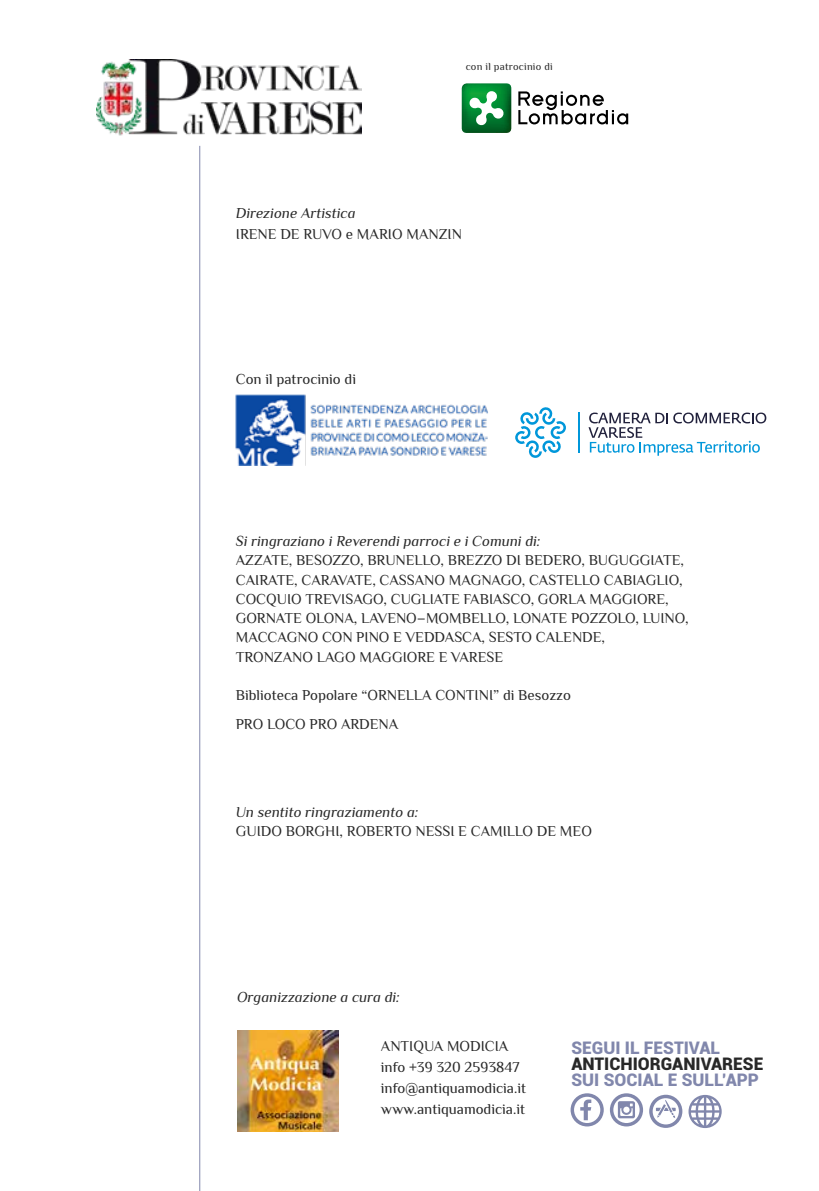
<style>
.page{position:relative;width:819px;height:1191px;background:#fff}
.page>*{position:absolute;margin:0;border:0;box-sizing:border-box;transform-origin:0 0}
.t1{font:900 17.32px "Roboto";color:#8187ac}
.t2{font:900 17.32px "Roboto";color:#282828}
.t3{font:14.88px/19.2px "Philosopher";color:#282828}
.t4{font:italic 14.88px "Philosopher";color:#282828}
.t5{font:10.5px "Philosopher";letter-spacing:.02em;color:#282828}
</style>
<div class="page">
<img style="left:236px;top:395px;width:252px;height:70px">
<svg style="left:461px;top:83px;width:50px;height:50px"></svg>
<svg style="left:518px;top:91px;width:110px;height:33px"></svg>
<img style="left:97px;top:60px;width:264px;height:76px">
<svg style="left:515px;top:407px;width:51px;height:51px"></svg>
<hr style="left:578px;top:412px;width:1px;height:41px;background:#0097da">
<svg style="left:588px;top:412px;width:178px;height:44px"></svg>
<svg style="left:610px;top:1093px;width:33px;height:33px"></svg>
<svg style="left:570px;top:1093px;width:33px;height:33px"></svg>
<svg style="left:649px;top:1094px;width:33px;height:34px"></svg>
<svg style="left:688px;top:1094px;width:33px;height:34px"></svg>
<img style="left:237px;top:1030px;width:101px;height:101px">
<hr style="left:199px;top:146px;width:1px;height:1045px;background:#8187ac">
<p class="t5" style="left:465px;top:60px;width:88px">con il patrocinio di</p>
<p class="t4" style="left:236px;top:203px;width:121px">Direzione Artistica</p>
<p class="t3" style="left:236px;top:224px;width:228px">IRENE DE RUVO e MARIO MANZIN</p>
<p class="t3" style="left:236px;top:369px;width:122px">Con il patrocinio di</p>
<p class="t4" style="left:236px;top:531px;width:306px">Si ringraziano i Reverendi parroci e i Comuni di:</p>
<p class="t3" style="left:236px;top:551px;width:454px">AZZATE, BESOZZO, BRUNELLO, BREZZO DI BEDERO, BUGUGGIATE, CAIRATE, CARAVATE, CASSANO MAGNAGO, CASTELLO CABIAGLIO, COCQUIO TREVISAGO, CUGLIATE FABIASCO, GORLA MAGGIORE, GORNATE OLONA, LAVENO–MOMBELLO, LONATE POZZOLO, LUINO, MACCAGNO CON PINO E VEDDASCA, SESTO CALENDE,<br>TRONZANO LAGO MAGGIORE E VARESE</p>
<p class="t3" style="left:236px;top:680px;width:337px;line-height:29.2px">Biblioteca Popolare “ORNELLA CONTINI” di Besozzo<br>PRO LOCO PRO ARDENA</p>
<p class="t4" style="left:236px;top:802px;width:184px">Un sentito ringraziamento a:</p>
<p class="t3" style="left:236px;top:821px;width:358px">GUIDO BORGHI, ROBERTO NESSI E CAMILLO DE MEO</p>
<p class="t4" style="left:237px;top:987px;width:164px">Organizzazione a cura di:</p>
<p class="t3" style="left:381px;top:1035px;width:147px;line-height:21px">ANTIQUA MODICIA info +39 320 2593847 info@antiquamodicia.it www.antiquamodicia.it</p>
<p class="t1" style="left:571px;top:1035px;width:150px">SEGUI IL FESTIVAL</p>
<p class="t2" style="left:571px;top:1051px;width:193px">ANTICHIORGANIVARESE</p>
<p class="t1" style="left:571px;top:1067px;width:189px">SUI SOCIAL E SULL’APP</p>
</div>
